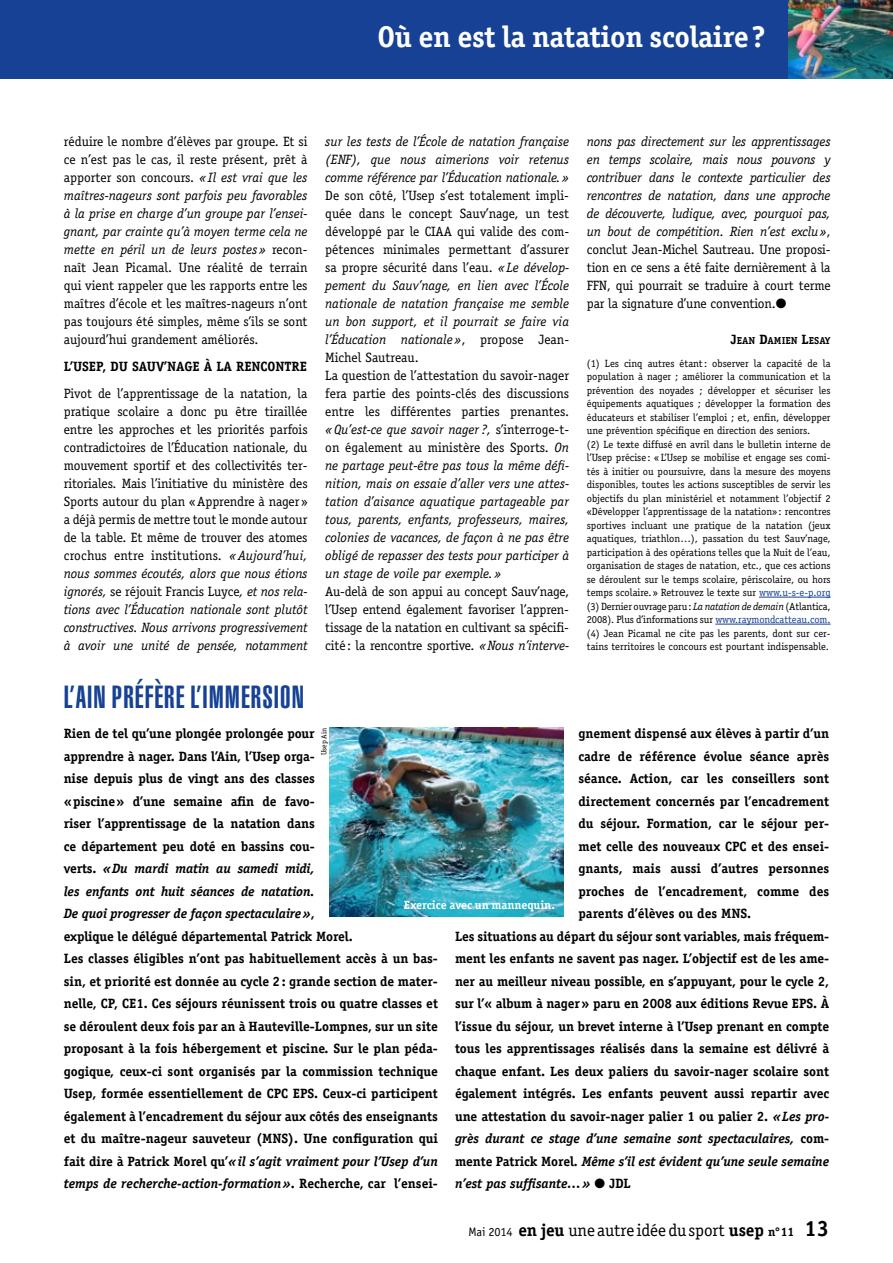
<style>
.page{position:relative;width:893px;height:1263px;background:#fff}
.page>*{position:absolute;margin:0;border:0;box-sizing:border-box;transform-origin:0 0}
.t1{font:900 extra-condensed 31.5px "Helvetica";letter-spacing:.03em;color:#164194}
.t2{font:700 30px "Officina Serif";color:#fff}
.t3{font:17.25px "Officina Serif";letter-spacing:-.005em;color:#000}
.t4{font:700 13.5px/22.5px "Officina Serif";color:#000}
.t5{font:italic 13.5px/18px "Officina Serif";color:#000;text-align:justify}
.t6{font:13.5px/18px "Officina Serif";letter-spacing:-.01em;color:#000;text-align:justify}
.t7{font:italic 700 13.5px "Officina Serif";letter-spacing:-.005em;color:#000}
.t8{font:700 12px "Officina Serif";letter-spacing:-.005em;color:#fff}
.t9{font:10.5px/13.5px "Officina Serif";color:#000}
.t10{font:700 10.2px "Officina Serif";color:#000}
.t11{font:7.5px "Officina Serif";letter-spacing:-.005em;color:#000}
.s1{font-style:italic}
.s2{font-style:normal}
.s3{font-size:13.5px}
.s4{color:#164194}
.s5{font-family:"Officina Sans";font-size:12.3px}
.s6{font-weight:700}
.s7{font-weight:700;font-size:12.3px}
.s8{font-weight:700;font-size:22.2px}
</style>
<div class="page">
<hr style="left:759px;top:597px;width:72px;height:1px;background:#164194">
<hr style="left:715px;top:624px;width:116px;height:1px;background:#164194">
<div style="left:0;top:0;width:893px;height:79px;background:#164194"></div>
<img style="left:330px;top:727px;width:233px;height:190px">
<img style="left:789px;top:0;width:104px;height:79px">
<h2 class="t2" style="left:377px;top:18px;width:389px">Où en est la natation scolaire?</h2>
<p class="t6" style="left:64px;top:132px;width:245px">réduire le nombre d’élèves par groupe. Et si ce n’est pas le cas, il reste présent, prêt à apporter son concours. <span class="s1">«Il est vrai que les maîtres-nageurs sont parfois peu favorables à la prise en charge d’un groupe par l’ensei&shy;gnant, par crainte qu’à moyen terme cela ne mette en péril un de leurs postes»</span> recon&shy;naît Jean Picamal. Une réalité de terrain qui vient rappeler que les rapports entre les maîtres d’école et les maîtres-nageurs n’ont pas toujours été simples, même s’ils se sont aujourd’hui grandement améliorés.</p>
<p class="t4" style="left:64px;top:355px;width:245px">L’Usep, du Sauv’Nage à la rencontre</p>
<p class="t6" style="left:64px;top:384px;width:245px">Pivot de l’apprentissage de la natation, la pratique scolaire a donc pu être tiraillée entre les approches et les priorités parfois contradictoires de l’Éducation nationale, du mouvement sportif et des collectivités ter&shy;ritoriales. Mais l’initiative du ministère des Sports autour du plan «Apprendre à nager» a déjà permis de mettre tout le monde autour de la table. Et même de trouver des atomes crochus entre institutions. <span class="s1">« Aujourd’hui, nous sommes écoutés, alors que nous étions ignorés,</span> se réjouit Francis Luyce<span class="s1">, et nos rela&shy;tions avec l’Éducation nationale sont plutôt constructives. Nous arrivons progressivement à avoir une unité de pensée, notamment</span></p>
<p class="t5" style="left:325px;top:132px;width:245px">sur les tests de l’École de natation française (ENF), que nous aimerions voir retenus comme référence par l’Éducation nationale.»</p>
<p class="t5" style="left:325px;top:186px;width:245px;text-align:left"><span class="s2">De son côté, l’Usep s’est totalement impli&shy;quée dans le concept Sauv’nage, un test développé par le CIAA qui valide des com&shy;pétences minimales permettant d’assurer sa propre sécurité dans l’eau.</span> «Le dévelop&shy;pement du Sauv’nage, en lien avec l’École nationale de natation française me semble un bon support, et il pourrait se faire via l’Éducation nationale»<span class="s2">, propose Jean-Michel Sautreau.<br>La question de l’attestation du savoir-nager fera partie des points-clés des discussions entre les différentes parties prenantes. </span>«Qu’est-ce que savoir nager ?, <span class="s2">s’interroge-t&shy;on également au ministère des Sports.</span> On ne partage peut-être pas tous la même défi&shy;nition, mais on essaie d’aller vers une attes&shy;tation d’aisance aquatique partageable par tous, parents, enfants, professeurs, maires, colonies de vacances, de façon à ne pas être obligé de repasser des tests pour participer à un stage de voile par exemple.»</p>
<p class="t6" style="left:325px;top:582px;width:245px">Au-delà de son appui au concept Sauv’nage, l’Usep entend également favoriser l’appren&shy;tissage de la natation en cultivant sa spécifi&shy;cité: la rencontre sportive. <span class="s1">«Nous n’interve-</span></p>
<p class="t5" style="left:587px;top:133px;width:245px">nons pas directement sur les apprentissages en temps scolaire, mais nous pouvons y contribuer dans le contexte particulier des rencontres de natation, dans une approche de découverte, ludique, avec, pourquoi pas, un bout de compétition. Rien n’est exclu»<span class="s2">, conclut Jean-Michel Sautreau. Une proposi&shy;tion en ce sens a été faite dernièrement à la FFN, qui pourrait se traduire à court terme par la signature d’une convention.</span>●</p>
<p class="t10" style="left:730px;top:334px;width:102px"><span class="s3">J</span>EAN <span class="s3">D</span>AMIEN <span class="s3">L</span>ESAY</p>
<p class="t9" style="left:587px;top:356px;width:245px">(1) Les cinq autres étant: observer la capacité de la population à nager ; améliorer la communication et la prévention des noyades ; développer et sécuriser les équipements aquatiques ; développer la formation des éducateurs et stabiliser l’emploi ; et, enfin, développer une prévention spécifique en direction des seniors.<br>(2) Le texte diffusé en avril dans le bulletin interne de l’Usep précise : « L’Usep se mobilise et engage ses comi&shy;tés à initier ou poursuivre, dans la mesure des moyens disponibles, toutes les actions susceptibles de servir les objectifs du plan ministériel et notamment l’objectif 2 «Développer l’apprentissage de la natation» : rencontres sportives incluant une pratique de la natation (jeux aquatiques, triathlon…), passation du test Sauv’nage, participation à des opérations telles que la Nuit de l’eau, organisation de stages de natation, etc., que ces actions se déroulent sur le temps scolaire, périscolaire, ou hors temps scolaire. » Retrouvez le texte sur <span class="s4">www.u-s-e-p.org </span>(3) Dernier ouvrage paru: <span class="s1">La natation de demain</span> (Atlantica, 2008). Plus d’informations sur <span class="s4">www.raymondcatteau.com. </span>(4) Jean Picamal ne cite pas les parents, dont sur cer&shy;tains territoires le concours est pourtant indispensable.</p>
<h1 class="t1" style="left:64px;top:679px;width:199px">L’AIN PRÉFÈRE L’IMMERSION</h1>
<p class="t4" style="left:64px;top:722px;width:376px">Rien de tel qu’une plongée prolongée pour<br>apprendre à nager. Dans l’Ain, l’Usep orga-<br>nise depuis plus de vingt ans des classes<br>«piscine» d’une semaine afin de favo-<br>riser l’apprentissage de la natation dans<br>ce département peu doté en bassins cou-<br>verts. <span class="s1">«Du mardi matin au samedi midi,<br>les enfants ont huit séances de natation.<br>De quoi progresser de façon spectaculaire»</span>,<br>explique le délégué départemental Patrick Morel.<br>Les classes éligibles n’ont pas habituellement accès à un bas&shy;sin, et priorité est donnée au cycle 2: grande section de mater&shy;nelle, CP, CE 1. Ces séjours réunissent trois ou quatre classes et se déroulent deux fois par an à Hauteville-Lompnes, sur un site proposant à la fois hébergement et piscine. Sur le plan péda&shy;gogique, ceux-ci sont organisés par la commission technique Usep, formée essentiellement de CPC EPS. Ceux-ci participent également à l’encadrement du séjour aux côtés des enseignants et du maître-nageur sauveteur (MNS). Une configuration qui fait dire à Patrick Morel qu’<span class="s1">«il s’agit vraiment pour l’Usep d’un temps de recherche-action-formation»</span>. Recherche, car l’ensei-</p>
<p class="t4" style="left:578px;top:722px;width:252px">gnement dispensé aux élèves à partir d’un</p>
<p class="t11" style="left:319px;top:755px;width:29px;rotate:-90deg">Usep Ain</p>
<p class="t4" style="left:578px;top:745px;width:252px">cadre de référence évolue séance après</p>
<p class="t4" style="left:578px;top:767px;width:252px">séance. Action, car les conseillers sont</p>
<p class="t4" style="left:578px;top:790px;width:252px">directement concernés par l’encadrement</p>
<p class="t4" style="left:578px;top:812px;width:252px">du séjour. Formation, car le séjour per-</p>
<p class="t4" style="left:578px;top:835px;width:252px">met celle des nouveaux CPC et des ensei-</p>
<p class="t4" style="left:578px;top:857px;width:252px">gnants, mais aussi d’autres personnes</p>
<p class="t4" style="left:578px;top:880px;width:252px">proches de l’encadrement, comme des</p>
<p class="t4" style="left:578px;top:902px;width:174px">parents d’élèves ou des MNS .</p>
<p class="t4" style="left:455px;top:925px;width:376px">Les situations au départ du séjour sont variables, mais fréquem-</p>
<p class="t4" style="left:455px;top:947px;width:376px">ment les enfants ne savent pas nager. L’objectif est de les ame-</p>
<p class="t4" style="left:455px;top:970px;width:376px">ner au meilleur niveau possible, en s’appuyant, pour le cycle 2,</p>
<p class="t4" style="left:455px;top:992px;width:374px">sur l’« album à nager» paru en 2008 aux éditions Revue EPS. à</p>
<p class="t4" style="left:455px;top:1015px;width:376px">l’issue du séjour, un brevet interne à l’Usep prenant en compte</p>
<p class="t4" style="left:455px;top:1037px;width:376px">tous les apprentissages réalisés dans la semaine est délivré à</p>
<p class="t4" style="left:455px;top:1060px;width:376px">chaque enfant. Les deux paliers du savoir-nager scolaire sont</p>
<p class="t4" style="left:455px;top:1082px;width:376px">également intégrés. Les enfants peuvent aussi repartir avec</p>
<p class="t4" style="left:455px;top:1105px;width:376px">une attestation du savoir-nager palier 1 ou palier 2. <span class="s1">«Les pro-</span></p>
<p class="t7" style="left:455px;top:1131px;width:376px">grès durant ce stage d’une semaine sont spectaculaires, <span class="s2">com-</span></p>
<p class="t7" style="left:455px;top:1153px;width:376px"><span class="s2">mente Patrick Morel</span>. Même s’il est évident qu’une seule semaine</p>
<p class="t7" style="left:455px;top:1176px;width:177px">n’est pas suffisante…» ● <span class="s2">JDL</span></p>
<p class="t8" style="left:404px;top:897px;width:152px">Exercice avec un mannequin.</p>
<p class="t3" style="left:469px;top:1220px;width:362px"><span class="s5">Mai 2014</span> <span class="s6">en jeu</span> une autre idée du sport <span class="s6">usep</span> <span class="s7">n°11</span> <span class="s8">13</span></p>
</div>
